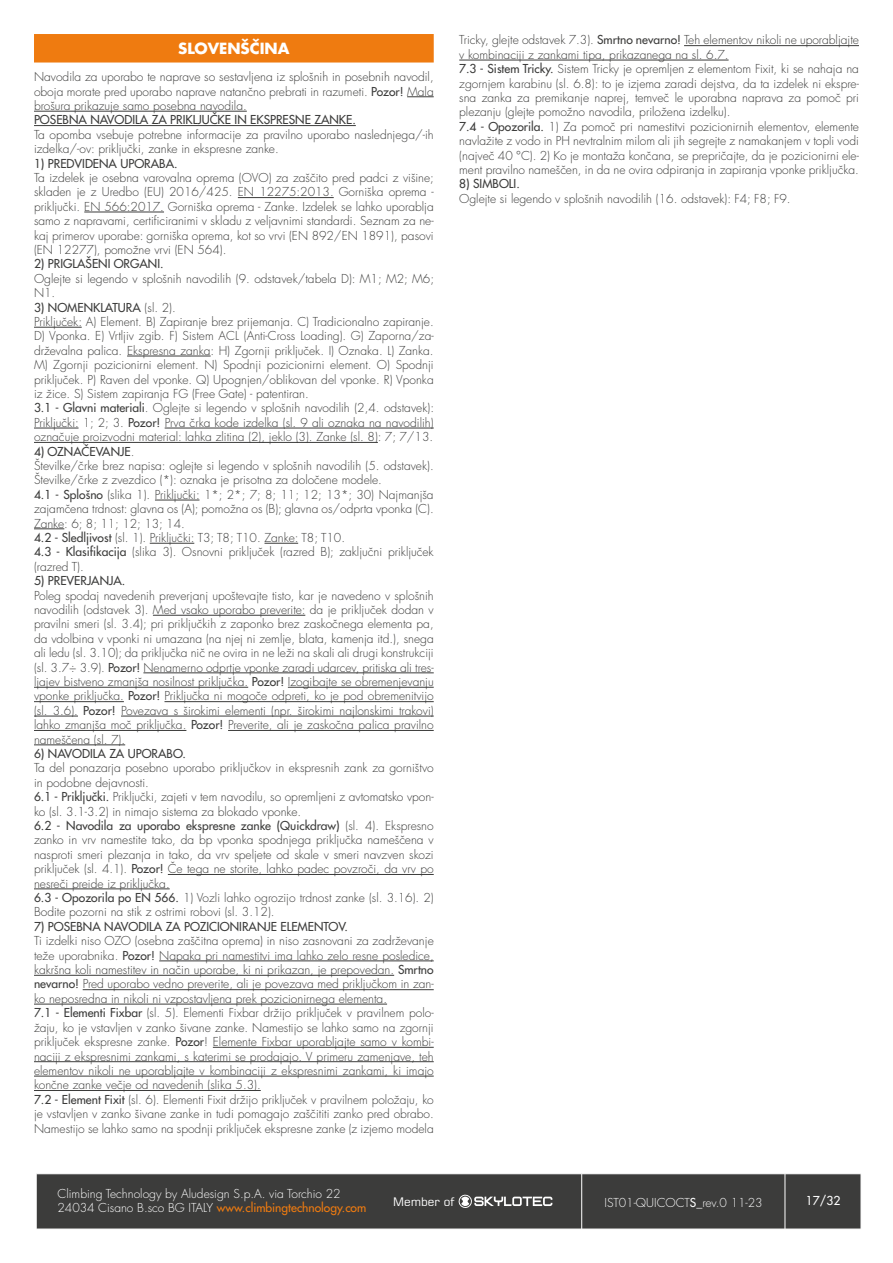
<style>
.page{position:relative;width:893px;height:1263px;background:#fff}
.page>*{position:absolute;margin:0;border:0;box-sizing:border-box;transform-origin:0 0}
.t1{font:700 15px "Futura LTW1 G";color:#fff}
.t2{font:300 12px/14.4px "Futura LTW1 G";color:#3c3c3b}
.t3{font:500 12px "Futura LTW1 G";color:#3c3c3b}
.t4{font:300 12px/14.4px "Futura LTW1 G";color:#fff}
.t5{font:500 12px "Futura LTW1 G";color:#fff}
.t6{font:11.7px "Square 721 BT";color:#fff}
.s1{font-weight:500}
.s2{font-weight:500;color:#ef7b10}
</style>
<div class="page">
<div style="left:37px;top:1174px;width:824px;height:55px;background:#3c3c3b"></div>
<hr style="left:581px;top:1174px;width:1px;height:55px;background:#fff">
<hr style="left:785px;top:1174px;width:1px;height:55px;background:#fff">
<div style="left:34px;top:34px;width:400px;height:29px;background:#ef7b10"></div>
<svg style="left:407px;top:97px;width:27px;height:1px"></svg>
<hr style="left:34px;top:111px;width:213px;height:1px;background:#3c3c3b">
<hr style="left:34px;top:125px;width:322px;height:1px;background:#3c3c3b">
<hr style="left:238px;top:197px;width:96px;height:1px;background:#3c3c3b">
<hr style="left:84px;top:212px;width:80px;height:1px;background:#3c3c3b">
<hr style="left:34px;top:327px;width:48px;height:1px;background:#3c3c3b">
<hr style="left:127px;top:356px;width:84px;height:1px;background:#3c3c3b">
<hr style="left:34px;top:428px;width:45px;height:1px;background:#3c3c3b">
<hr style="left:165px;top:428px;width:269px;height:1px;background:#3c3c3b">
<hr style="left:34px;top:442px;width:344px;height:1px;background:#3c3c3b">
<hr style="left:155px;top:500px;width:44px;height:1px;background:#3c3c3b">
<hr style="left:34px;top:529px;width:30px;height:1px;background:#3c3c3b">
<hr style="left:150px;top:543px;width:44px;height:1px;background:#3c3c3b">
<hr style="left:264px;top:543px;width:34px;height:1px;background:#3c3c3b">
<hr style="left:153px;top:615px;width:152px;height:1px;background:#3c3c3b">
<hr style="left:143px;top:673px;width:291px;height:1px;background:#3c3c3b">
<hr style="left:34px;top:687px;width:214px;height:1px;background:#3c3c3b">
<hr style="left:288px;top:687px;width:146px;height:1px;background:#3c3c3b">
<hr style="left:34px;top:701px;width:90px;height:1px;background:#3c3c3b">
<hr style="left:164px;top:701px;width:270px;height:1px;background:#3c3c3b">
<hr style="left:34px;top:716px;width:44px;height:1px;background:#3c3c3b">
<hr style="left:121px;top:716px;width:313px;height:1px;background:#3c3c3b">
<hr style="left:34px;top:730px;width:152px;height:1px;background:#3c3c3b">
<hr style="left:228px;top:730px;width:206px;height:1px;background:#3c3c3b">
<hr style="left:34px;top:745px;width:91px;height:1px;background:#3c3c3b">
<hr style="left:168px;top:874px;width:266px;height:1px;background:#3c3c3b">
<hr style="left:34px;top:889px;width:136px;height:1px;background:#3c3c3b">
<hr style="left:159px;top:961px;width:275px;height:1px;background:#3c3c3b">
<hr style="left:34px;top:975px;width:360px;height:1px;background:#3c3c3b">
<hr style="left:83px;top:989px;width:351px;height:1px;background:#3c3c3b">
<hr style="left:34px;top:1004px;width:353px;height:1px;background:#3c3c3b">
<hr style="left:213px;top:1047px;width:221px;height:1px;background:#3c3c3b">
<hr style="left:34px;top:1061px;width:400px;height:1px;background:#3c3c3b">
<hr style="left:34px;top:1076px;width:400px;height:1px;background:#3c3c3b">
<hr style="left:34px;top:1090px;width:227px;height:1px;background:#3c3c3b">
<hr style="left:684px;top:45px;width:175px;height:1px;background:#3c3c3b">
<hr style="left:459px;top:60px;width:270px;height:1px;background:#3c3c3b">
<svg style="left:458px;top:1194px;width:94px;height:15px"></svg>
<p class="t1" style="left:178px;top:35px;width:113px">SLOVENŠČINA</p>
<p class="t2" style="left:34px;top:69px;width:401px;text-align:justify">Navodila za uporabo te naprave so sestavljena iz splošnih in posebnih navodil, oboja morate pred uporabo naprave natančno prebrati in razumeti. <span class="s1">Pozor!</span> Mala brošura prikazuje samo posebna navodila.</p>
<p class="t3" style="left:34px;top:110px;width:323px">POSEBNA NAVODILA ZA PRIKLJUČKE IN EKSPRESNE ZANKE.</p>
<p class="t2" style="left:34px;top:126px;width:401px">Ta opomba vsebuje potrebne informacije za pravilno uporabo naslednjega/-ih izdelka/-ov: priključki, zanke in ekspresne zanke.</p>
<p class="t3" style="left:34px;top:153px;width:145px">1) PREDVIDENA UPORABA.</p>
<p class="t2" style="left:34px;top:170px;width:401px;text-align:justify">Ta izdelek je osebna varovalna oprema (OVO) za zaščito pred padci z višine; skladen je z Uredbo (EU) 2016/425. EN 12275:2013. Gorniška oprema - priključki. EN 566:2017. Gorniška oprema - Zanke. Izdelek se lahko uporablja samo z napravami, certificiranimi v skladu z veljavnimi standardi. Seznam za ne&shy;kaj primerov uporabe: gorniška oprema, kot so vrvi (EN 892/EN 1891), pasovi (EN 12277), pomožne vrvi (EN 564).</p>
<p class="t3" style="left:34px;top:254px;width:131px">2) PRIGLAŠENI ORGANI.</p>
<p class="t2" style="left:34px;top:270px;width:402px">Oglejte si legendo v splošnih navodilih (9. odstavek/tabela D): M1; M2; M6;<br>N1.</p>
<p class="t2" style="left:34px;top:299px;width:402px"><span class="s1">3) NOMENKLATURA</span> (sl. 2).<br>Priključek: A) Element. B) Zapiranje brez prijemanja. C) Tradicionalno zapiranje.<br>D) Vponka. E) Vrtljiv zgib. F) Sistem ACL (Anti-Cross Loading). G) Zaporna/za&shy;drževalna palica. Ekspresna zanka: H) Zgornji priključek. I) Oznaka. L) Zanka.<br>M) Zgornji pozicionirni element. N) Spodnji pozicionirni element. O) Spodnji priključek. P) Raven del vponke. Q) Upognjen/oblikovan del vponke. R) Vponka iz žice. S) Sistem zapiranja FG (Free Gate) - patentiran.<br><span class="s1">3.1 - Glavni materiali</span>. Oglejte si legendo v splošnih navodilih (2,4. odstavek):<br>Priključki: 1; 2; 3. <span class="s1">Pozor!</span> Prva črka kode izdelka (sl. 9 ali oznaka na navodilih) označuje proizvodni material: lahka zlitina (2), jeklo (3). Zanke (sl. 8): 7; 7/13.</p>
<p class="t2" style="left:34px;top:443px;width:401px"><span class="s1">4) OZNAČEVANJE</span>.<br>Številke/črke brez napisa: oglejte si legendo v splošnih navodilih (5. odstavek).<br>Številke/črke z zvezdico (*): oznaka je prisotna za določene modele.<br><span class="s1">4.1 - Splošno</span> (slika 1). Priključki: 1*; 2*; 7; 8; 11; 12; 13*; 30) Najmanjša zajamčena trdnost: glavna os (A); pomožna os (B); glavna os/odprta vponka (C).<br>Zanke: 6; 8; 11; 12; 13; 14.<br><span class="s1">4.2 - Sledljivost</span> (sl. 1). Priključki: T3; T8; T10. Zanke: T8; T10.<br><span class="s1">4.3 - Klasifikacija</span> (slika 3). Osnovni priključek (razred B); zaključni priključek (razred T).</p>
<p class="t3" style="left:34px;top:571px;width:93px">5) PREVERJANJA.</p>
<p class="t2" style="left:34px;top:587px;width:401px;text-align:justify">Poleg spodaj navedenih preverjanj upoštevajte tisto, kar je navedeno v splošnih navodilih (odstavek 3). Med vsako uporabo preverite: da je priključek dodan v pravilni smeri (sl. 3.4); pri priključkih z zaponko brez zaskočnega elementa pa, da vdolbina v vponki ni umazana (na njej ni zemlje, blata, kamenja itd.), snega ali ledu (sl. 3.10); da priključka nič ne ovira in ne leži na skali ali drugi konstrukciji (sl. 3.7÷ 3.9). <span class="s1">Pozor!</span> Nenamerno odprtje vponke zaradi udarcev, pritiska ali tres&shy;ljajev bistveno zmanjša nosilnost priključka. <span class="s1">Pozor!</span> Izogibajte se obremenjevanju vponke priključka. <span class="s1">Pozor!</span> Priključka ni mogoče odpreti, ko je pod obremenitvijo (sl. 3.6). <span class="s1">Pozor!</span> Povezava s širokimi elementi (npr. širokimi najlonskimi trakovi) lahko zmanjša moč priključka. <span class="s1">Pozor!</span> Preverite, ali je zaskočna palica pravilno nameščena (sl. 7).</p>
<p class="t3" style="left:34px;top:744px;width:153px">6) NAVODILA ZA UPORABO.</p>
<p class="t2" style="left:34px;top:760px;width:401px">Ta del ponazarja posebno uporabo priključkov in ekspresnih zank za gorništvo in podobne dejavnosti.<br><span class="s1">6.1 - Priključki.</span> Priključki, zajeti v tem navodilu, so opremljeni z avtomatsko vpon&shy;ko (sl. 3.1-3.2) in nimajo sistema za blokado vponke.<br><span class="s1">6.2 - Navodila za uporabo ekspresne zanke (Quickdraw)</span> (sl. 4). Ekspresno zanko in vrv namestite tako, da bp vponka spodnjega priključka nameščena v nasproti smeri plezanja in tako, da vrv speljete od skale v smeri navzven skozi priključek (sl. 4.1). <span class="s1">Pozor!</span> Če tega ne storite, lahko padec povzroči, da vrv po nesreči preide iz priključka.<br><span class="s1">6.3 - Opozorila po EN 566.</span> 1) Vozli lahko ogrozijo trdnost zanke (sl. 3.16). 2)<br>Bodite pozorni na stik z ostrimi robovi (sl. 3.12).</p>
<p class="t3" style="left:34px;top:916px;width:316px">7) POSEBNA NAVODILA ZA POZICIONIRANJE ELEMENTOV.</p>
<p class="t2" style="left:34px;top:933px;width:401px">Ti izdelki niso OZO (osebna zaščitna oprema) in niso zasnovani za zadrževanje teže uporabnika. <span class="s1">Pozor!</span> Napaka pri namestitvi ima lahko zelo resne posledice, kakršna koli namestitev in način uporabe, ki ni prikazan, je prepovedan. <span class="s1">Smrtno nevarno!</span> Pred uporabo vedno preverite, ali je povezava med priključkom in zan&shy;ko neposredna in nikoli ni vzpostavljena prek pozicionirnega elementa.<br><span class="s1">7.1 - Elementi Fixbar</span> (sl. 5). Elementi Fixbar držijo priključek v pravilnem polo&shy;žaju, ko je vstavljen v zanko šivane zanke. Namestijo se lahko samo na zgornji priključek ekspresne zanke. <span class="s1">Pozor</span>! Elemente Fixbar uporabljajte samo v kombi&shy;naciji z ekspresnimi zankami, s katerimi se prodajajo. V primeru zamenjave, teh elementov nikoli ne uporabljajte v kombinaciji z ekspresnimi zankami, ki imajo končne zanke večje od navedenih (slika 5.3).<br><span class="s1">7.2 - Element Fixit</span> (sl. 6). Elementi Fixit držijo priključek v pravilnem položaju, ko je vstavljen v zanko šivane zanke in tudi pomagajo zaščititi zanko pred obrabo.<br>Namestijo se lahko samo na spodnji priključek ekspresne zanke (z izjemo modela</p>
<p class="t2" style="left:459px;top:32px;width:401px">Tricky, glejte odstavek 7.3). <span class="s1">Smrtno nevarno!</span> Teh elementov nikoli ne uporabljajte v kombinaciji z zankami tipa, prikazanega na sl. 6.7.<br><span class="s1">7.3 - Sistem Tricky.</span> Sistem Tricky je opremljen z elementom Fixit, ki se nahaja na zgornjem karabinu (sl. 6.8): to je izjema zaradi dejstva, da ta izdelek ni ekspre&shy;sna zanka za premikanje naprej, temveč le uporabna naprava za pomoč pri plezanju (glejte pomožno navodila, priložena izdelku).<br><span class="s1">7.4 - Opozorila.</span> 1) Za pomoč pri namestitvi pozicionirnih elementov, elemente navlažite z vodo in PH nevtralnim milom ali jih segrejte z namakanjem v topli vodi (največ 40 °C). 2) Ko je montaža končana, se prepričajte, da je pozicionirni ele&shy;ment pravilno nameščen, in da ne ovira odpiranja in zapiranja vponke priključka.</p>
<p class="t3" style="left:459px;top:174px;width:62px">8) SIMBOLI.</p>
<p class="t2" style="left:459px;top:190px;width:333px">Oglejte si legendo v splošnih navodilih (16. odstavek): F4; F8; F9.</p>
<p class="t4" style="left:58px;top:1185px;width:310px">Climbing Technology by Aludesign S.p.A. via Torchio 22<br>24034 Cisano B.sco BG ITALY <span class="s2">www.climbingtechnology.com</span></p>
<p class="t4" style="left:605px;top:1194px;width:160px">IST01-QUICOCT<span class="s1">S</span>_rev.0 11-23</p>
<p class="t5" style="left:806px;top:1191px;width:36px">17/32</p>
<p class="t6" style="left:393px;top:1194px;width:63px">Member of</p>
</div>
